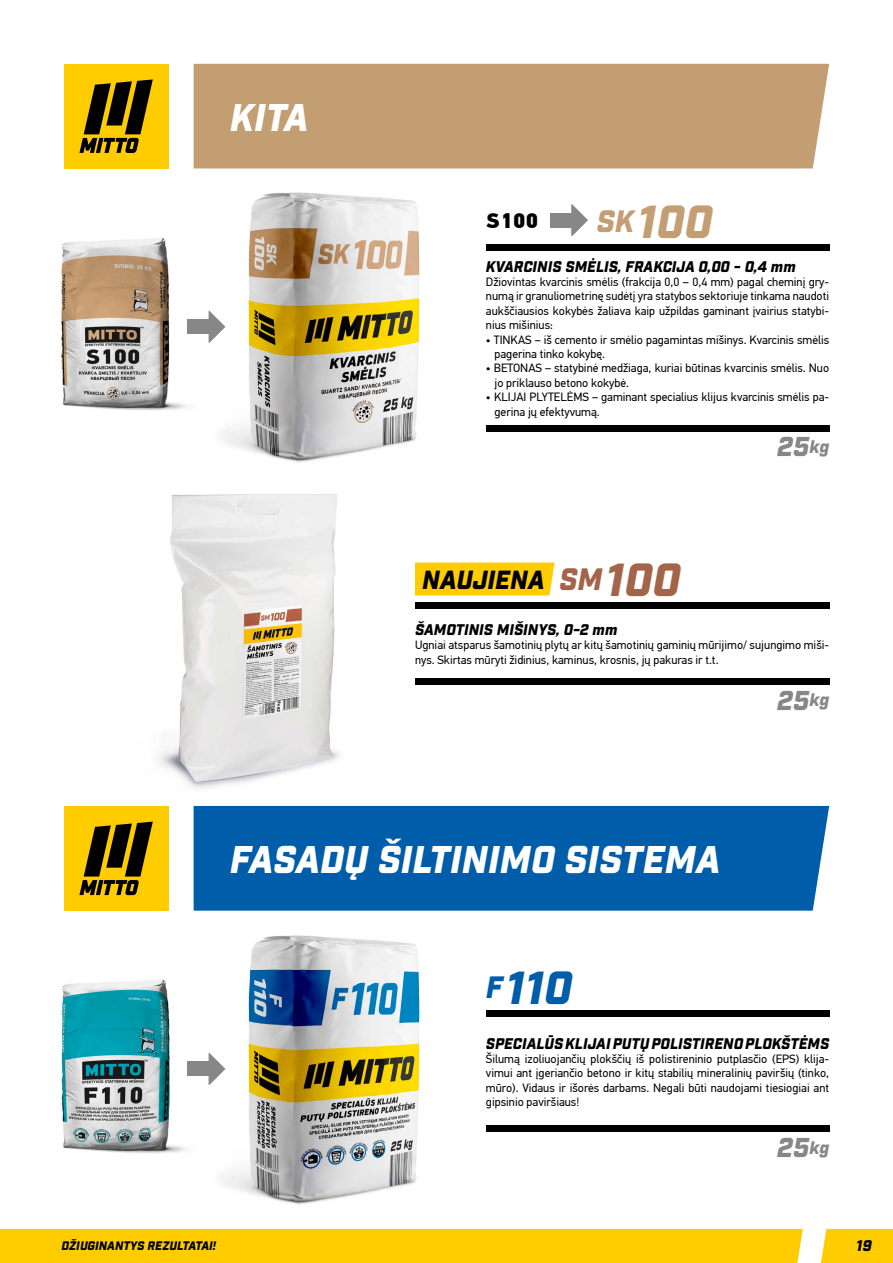
<style>
.page{position:relative;width:893px;height:1263px;background:#fff}
.page>*{position:absolute;margin:0;border:0;box-sizing:border-box;transform-origin:0 0}
.t1{font:italic 900 45px "Industry";color:#c49e73}
.t2{font:italic 900 45px "Industry";color:#a3644a}
.t3{font:italic 900 45px "Industry";color:#005da9}
.t4{font:italic 900 37.5px "Industry";color:#fff}
.t5{font:italic 900 26.55px "Industry";color:#878787}
.t6{font:italic 900 25.5px "Industry";color:#000}
.t7{font:900 21px "PF Din Text Pro";color:#000}
.t8{font:italic 900 15px "Industry";color:#000}
.t9{font:12px/14.4px "PF Din Text Pro";color:#000}
.t10{font:italic 900 12px "Industry";color:#000}
.s1{font-size:30px}
.s2{font-size:17.7px}
</style>
<div class="page">
<div style="left:0;top:1229px;width:803px;height:34px;background:#fc0"></div>
<div style="left:821px;top:1229px;width:72px;height:34px;background:#fc0"></div>
<img style="left:168px;top:907px;width:333px;height:298px">
<img style="left:60px;top:962px;width:150px;height:221px">
<div style="left:187px;top:1061px;width:24px;height:15px;background:#878787"></div>
<svg style="left:209px;top:1053px;width:16px;height:32px"></svg>
<div style="left:486px;top:1011px;width:343px;height:6px;background:#000"></div>
<div style="left:486px;top:1126px;width:343px;height:6px;background:#000"></div>
<img style="left:166px;top:165px;width:335px;height:297px">
<img style="left:60px;top:220px;width:150px;height:221px">
<div style="left:187px;top:319px;width:24px;height:15px;background:#878787"></div>
<svg style="left:209px;top:311px;width:16px;height:32px"></svg>
<div style="left:550px;top:213px;width:23px;height:15px;background:#878787"></div>
<svg style="left:571px;top:204px;width:17px;height:32px"></svg>
<div style="left:486px;top:244px;width:343px;height:7px;background:#000"></div>
<div style="left:486px;top:425px;width:343px;height:6px;background:#000"></div>
<div style="left:64px;top:64px;width:104px;height:104px;background:#fc0"></div>
<svg style="left:79px;top:79px;width:74px;height:74px"></svg>
<div style="left:194px;top:64px;width:635px;height:104px;background:#c49e73"></div>
<img style="left:159px;top:494px;width:281px;height:331px">
<div style="left:415px;top:602px;width:414px;height:6px;background:#000"></div>
<div style="left:415px;top:678px;width:414px;height:6px;background:#000"></div>
<div style="left:64px;top:806px;width:104px;height:105px;background:#fc0"></div>
<svg style="left:79px;top:822px;width:74px;height:73px"></svg>
<div style="left:194px;top:806px;width:635px;height:105px;background:#005da9"></div>
<div style="left:415px;top:562px;width:140px;height:33px;background:#fc0"></div>
<h2 class="t4" style="left:230px;top:95px;width:81px">KITA</h2>
<h3 class="t7" style="left:486px;top:207px;width:54px">S100</h3>
<h1 class="t1" style="left:597px;top:194px;width:117px"><span class="s1">SK</span>100</h1>
<p class="t8" style="left:486px;top:257px;width:311px">KVARCINIS SMĖLIS, FRAKCIJA 0,00 - 0,4 mm</p>
<p class="t9" style="left:486px;top:275px;width:345px;text-align:justify">Džiovintas kvarcinis smėlis (frakcija 0,0 – 0,4 mm) pagal cheminį gry&shy;numą ir granuliometrinę sudėtį yra statybos sektoriuje tinkama naudoti aukščiausios kokybės žaliava kaip užpildas gaminant įvairius statybi&shy;nius mišinius:</p>
<p class="t9" style="left:494px;top:332px;width:336px;text-indent:-9px">• TINKAS – iš cemento ir smėlio pagamintas mišinys. Kvarcinis smėlis pagerina tinko kokybę.</p>
<p class="t9" style="left:494px;top:361px;width:336px;text-indent:-9px">• BETONAS – statybinė medžiaga, kuriai būtinas kvarcinis smėlis. Nuo jo priklauso betono kokybė.</p>
<p class="t9" style="left:494px;top:390px;width:336px;text-indent:-9px">• KLIJAI PLYTELĖMS – gaminant specialius klijus kvarcinis smėlis pa&shy;gerina jų efektyvumą.</p>
<h3 class="t6" style="left:422px;top:564px;width:124px">NAUJIENA</h3>
<h1 class="t2" style="left:559px;top:552px;width:123px"><span class="s1">SM</span>100</h1>
<h3 class="t5" style="left:777px;top:431px;width:54px">25<span class="s2">kg</span></h3>
<p class="t8" style="left:415px;top:620px;width:204px">ŠAMOTINIS MIŠINYS, 0-2 mm</p>
<p class="t9" style="left:415px;top:638px;width:416px">Ugniai atsparus šamotinių plytų ar kitų šamotinių gaminių mūrijimo/ sujungimo miši&shy;nys. Skirtas mūryti židinius, kaminus, krosnis, jų pakuras ir t.t.</p>
<h3 class="t5" style="left:777px;top:684px;width:54px">25<span class="s2">kg</span></h3>
<h2 class="t4" style="left:230px;top:837px;width:492px">FASADŲ ŠILTINIMO SISTEMA</h2>
<h1 class="t3" style="left:486px;top:960px;width:88px"><span class="s1">F</span>110</h1>
<p class="t8" style="left:486px;top:1034px;width:345px">SPECIALŪS KLIJAI PUTŲ POLISTIRENO PLOKŠTĖMS</p>
<p class="t9" style="left:486px;top:1052px;width:345px;text-align:justify">Šilumą izoliuojančių plokščių iš polistireninio putplasčio (EPS) klija&shy;vimui ant įgeriančio betono ir kitų stabilių mineralinių paviršių (tinko, mūro). Vidaus ir išorės darbams. Negali būti naudojami tiesiogiai ant gipsinio paviršiaus!</p>
<h3 class="t5" style="left:777px;top:1131px;width:54px">25<span class="s2">kg</span></h3>
<p class="t10" style="left:62px;top:1238px;width:156px">DŽIUGINANTYS REZULTATAI!</p>
<p class="t8" style="left:856px;top:1236px;width:17px">19</p>
</div>
